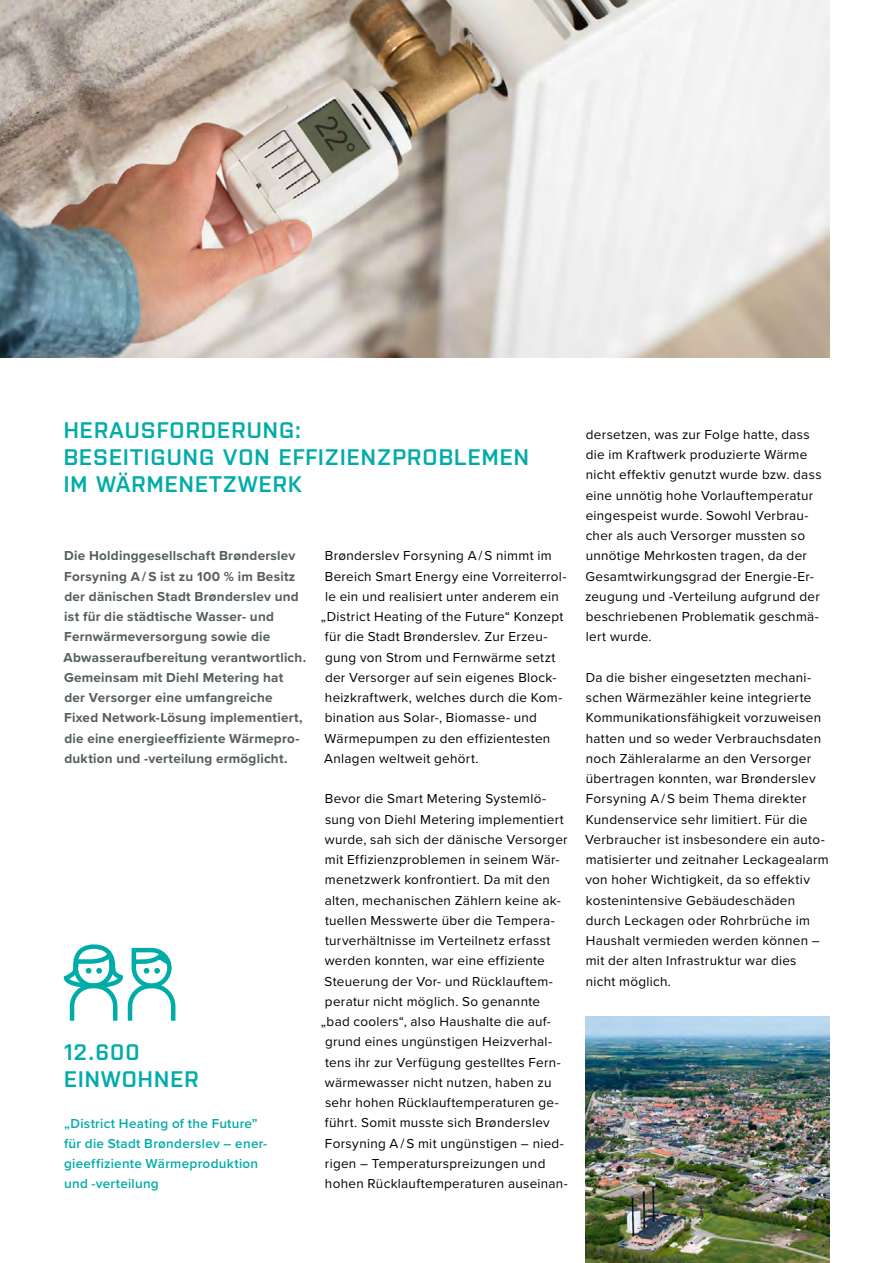
<style>
.page{position:relative;width:893px;height:1263px;background:#fff}
.page>*{position:absolute;margin:0;border:0;box-sizing:border-box;transform-origin:0 0}
.t1{font:600 22.5px/27px "Purista";letter-spacing:.05em;color:#00aca8}
.t2{font:13.5px/20.2px "Proxima Nova";letter-spacing:.02em;color:#000}
.t3{font:700 13.5px/20.2px "Proxima Nova";letter-spacing:.02em;color:#565e61}
.t4{font:600 13.5px/20.2px "Proxima Nova";letter-spacing:.02em;color:#00aca8}
</style>
<div class="page">
<img style="left:0;top:0;width:829px;height:358px">
<img style="left:585px;top:1016px;width:244px;height:247px">
<hr style="left:892px;top:0;width:1px;height:358px;background:#ecf2f8">
<svg style="left:63px;top:944px;width:113px;height:77px"></svg>
<h1 class="t1" style="left:64px;top:415px;width:467px">HERAUSFORDERUNG:<br>BESEITIGUNG VON EFFIZIENZPROBLEMEN<br>IM WÄRMENETZWERK</h1>
<p class="t3" style="left:64px;top:545px;width:244px">Die Holdinggesellschaft Brønderslev Forsyning A / S ist zu 100 % im Besitz der dänischen Stadt Brønderslev und ist für die städtische Wasser- und Fernwärmeversorgung sowie die Abwasseraufbereitung verantwortlich.<br>Gemeinsam mit Diehl Metering hat der Versorger eine umfangreiche Fixed Network-Lösung implementiert, die eine energieeffiziente Wärmepro&shy;duktion und -verteilung ermöglicht.</p>
<h1 class="t1" style="left:64px;top:1037px;width:136px">12.600<br>EINWOHNER</h1>
<p class="t4" style="left:64px;top:1113px;width:205px">„District Heating of the Future” für die Stadt Brønderslev – ener&shy;gieeffiziente Wärmeproduktion und -verteilung</p>
<p class="t2" style="left:325px;top:545px;width:228px">Brønderslev Forsyning A / S nimmt im</p>
<p class="t2" style="left:325px;top:565px;width:243px">Bereich Smart Energy eine Vorreiterrol-</p>
<p class="t2" style="left:325px;top:586px;width:235px">le ein und realisiert unter anderem ein</p>
<p class="t2" style="left:321px;top:606px;width:244px">„District Heating of the Future“ Konzept</p>
<p class="t2" style="left:325px;top:626px;width:224px">für die Stadt Brønderslev. Zur Erzeu-</p>
<p class="t2" style="left:325px;top:646px;width:232px">gung von Strom und Fernwärme setzt</p>
<p class="t2" style="left:325px;top:667px;width:233px">der Versorger auf sein eigenes Block-</p>
<p class="t2" style="left:325px;top:687px;width:239px">heizkraftwerk, welches durch die Kom-</p>
<p class="t2" style="left:325px;top:707px;width:214px">bination aus Solar-, Biomasse- und</p>
<p class="t2" style="left:325px;top:727px;width:227px">Wärmepumpen zu den effizientesten</p>
<p class="t2" style="left:324px;top:748px;width:156px">Anlagen weltweit gehört.</p>
<p class="t2" style="left:325px;top:788px;width:223px">Bevor die Smart Metering Systemlö-</p>
<p class="t2" style="left:325px;top:808px;width:240px">sung von Diehl Metering implementiert</p>
<p class="t2" style="left:325px;top:829px;width:244px">wurde, sah sich der dänische Versorger</p>
<p class="t2" style="left:325px;top:849px;width:236px">mit Effizienzproblemen in seinem Wär-</p>
<p class="t2" style="left:325px;top:869px;width:227px">menetzwerk konfrontiert. Da mit den</p>
<p class="t2" style="left:325px;top:889px;width:237px">alten, mechanischen Zählern keine ak-</p>
<p class="t2" style="left:325px;top:910px;width:231px">tuellen Messwerte über die Tempera-</p>
<p class="t2" style="left:325px;top:930px;width:227px">turverhältnisse im Verteilnetz erfasst</p>
<p class="t2" style="left:325px;top:950px;width:221px">werden konnten, war eine effiziente</p>
<p class="t2" style="left:325px;top:970px;width:230px">Steuerung der Vor- und Rücklauftem-</p>
<p class="t2" style="left:325px;top:991px;width:217px">peratur nicht möglich. So genannte</p>
<p class="t2" style="left:321px;top:1011px;width:232px">„bad coolers“, also Haushalte die auf-</p>
<p class="t2" style="left:325px;top:1031px;width:229px">grund eines ungünstigen Heizverhal-</p>
<p class="t2" style="left:325px;top:1051px;width:237px">tens ihr zur Verfügung gestelltes Fern-</p>
<p class="t2" style="left:325px;top:1072px;width:228px">wärmewasser nicht nutzen, haben zu</p>
<p class="t2" style="left:325px;top:1092px;width:235px">sehr hohen Rücklauftemperaturen ge-</p>
<p class="t2" style="left:325px;top:1112px;width:226px">führt. Somit musste sich Brønderslev</p>
<p class="t2" style="left:325px;top:1132px;width:240px">Forsyning A / S mit ungünstigen – nied-</p>
<p class="t2" style="left:325px;top:1153px;width:222px">rigen – Temperaturspreizungen und</p>
<p class="t2" style="left:325px;top:1173px;width:245px">hohen Rücklauftemperaturen auseinan-</p>
<p class="t2" style="left:585px;top:424px;width:238px">dersetzen, was zur Folge hatte, dass die im Kraftwerk produzierte Wärme nicht effektiv genutzt wurde bzw. dass eine unnötig hohe Vorlauftemperatur eingespeist wurde. Sowohl Verbrau&shy;cher als auch Versorger mussten so unnötige Mehrkosten tragen, da der Gesamtwirkungsgrad der Energie-Er&shy;zeugung und -Verteilung aufgrund der beschriebenen Problematik geschmä&shy;lert wurde.</p>
<p class="t2" style="left:585px;top:667px;width:245px">Da die bisher eingesetzten mechani&shy;schen Wärmezähler keine integrierte Kommunikationsfähigkeit vorzuweisen hatten und so weder Verbrauchsdaten noch Zähleralarme an den Versorger übertragen konnten, war Brønderslev Forsyning A / S beim Thema direkter Kundenservice sehr limitiert. Für die Verbraucher ist insbesondere ein auto&shy;matisierter und zeitnaher Leckagealarm von hoher Wichtigkeit, da so effektiv kostenintensive Gebäudeschäden durch Leckagen oder Rohrbrüche im Haushalt vermieden werden können – mit der alten Infrastruktur war dies nicht möglich.</p>
</div>
